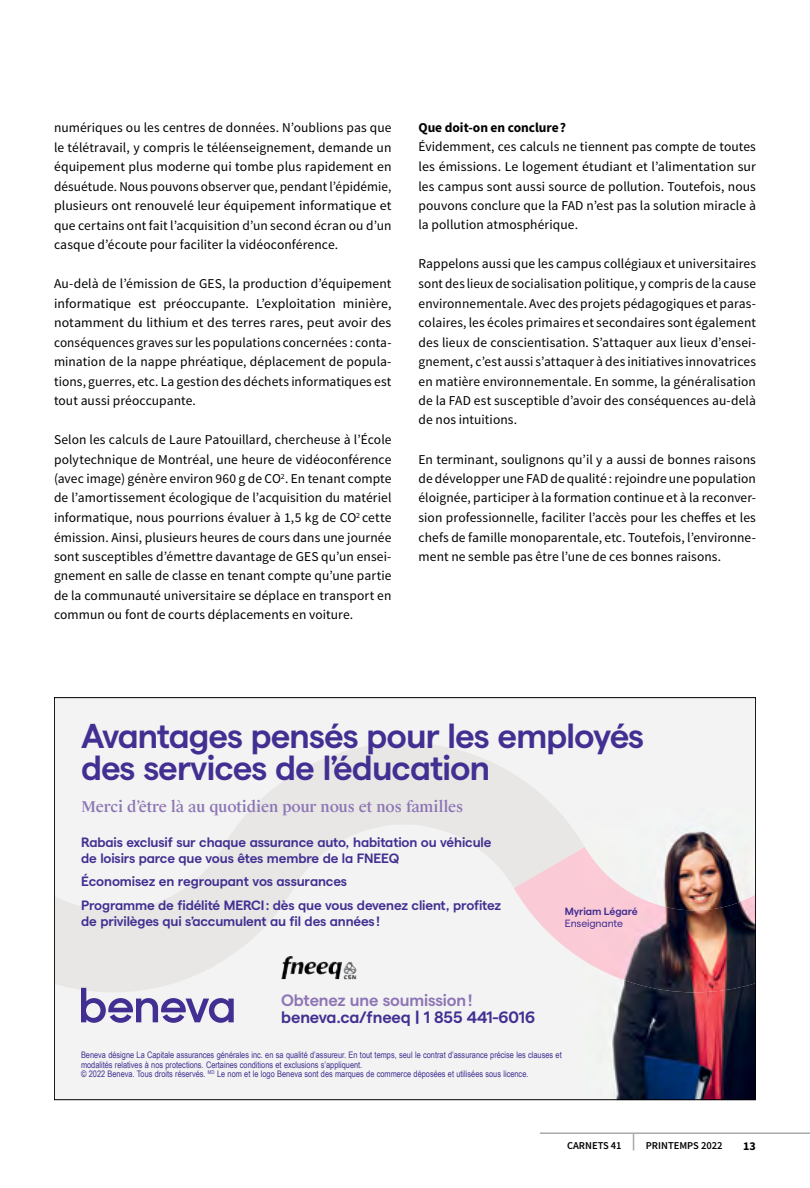
<style>
.page{position:relative;width:810px;height:1188px;background:#fff}
.page>*{position:absolute;margin:0;border:0;box-sizing:border-box;transform-origin:0 0}
.t1{font:600 34.5px/31.5px "Matter";letter-spacing:-.025em;color:#432f92}
.t2{font:600 16.5px "Matter";letter-spacing:-.01em;color:#432f92}
.t3{font:600 16.5px "Matter";letter-spacing:-.01em;color:#8e75b5}
.t4{font:500 15px "Suisse Works";letter-spacing:-.01em;color:#8e75b5}
.t5{font:13.5px/19.5px "Source Sans Pro";letter-spacing:.01em;color:#000;text-align:justify}
.t6{font:600 13.5px/16.5px "Matter";letter-spacing:-.01em;color:#432f92}
.t7{font:13.5px "Source Sans Variable";letter-spacing:.035em;color:#000}
.t8{font:12px "Source Sans Variable";color:#000}
.t9{font:10.5px "Source Sans Variable";letter-spacing:.035em;color:#000}
.t10{font:600 10.5px "Matter";letter-spacing:-.01em;color:#432f92}
.t11{font:10.5px "Matter";letter-spacing:-.01em;color:#432f92}
.t12{font:9px/9.8px "Arial Narrow";color:#432f92}
</style>
<div class="page">
<hr style="left:540px;top:1132px;width:270px;height:2px;background:#a7a9ac">
<svg style="left:633px;top:1134px;width:1px;height:16px"></svg>
<div style="left:54px;top:697px;width:702px;height:403px;background:#f2f3f2"></div>
<svg style="left:223px;top:743px;width:360px;height:144px;fill:#e8e7e5"></svg>
<svg style="left:56px;top:847px;width:238px;height:176px"></svg>
<img style="left:612px;top:831px;width:142px;height:267px">
<img style="left:514px;top:845px;width:240px;height:147px">
<img style="left:281px;top:956px;width:31px;height:23px">
<p class="t5" style="left:54px;top:118px;width:339px">numériques ou les centres de données. N’oublions pas que le télétravail, y compris le téléenseignement, demande un équipement plus moderne qui tombe plus rapidement en désuétude. Nous pouvons observer que, pendant l’épidémie, plusieurs ont renouvelé leur équipement informatique et que certains ont fait l’acquisition d’un second écran ou d’un casque d’écoute pour faciliter la vidéoconférence.</p>
<p class="t5" style="left:54px;top:274px;width:339px">Au-delà de l’émission de GES, la production d’équipement informatique est préoccupante. L’exploitation minière, notamment du lithium et des terres rares, peut avoir des conséquences graves sur les populations concernées : conta&shy;mination de la nappe phréatique, déplacement de popula&shy;tions, guerres, etc. La gestion des déchets informatiques est tout aussi préoccupante.</p>
<p class="t5" style="left:54px;top:430px;width:339px">Selon les calculs de Laure Patouillard, chercheuse à l’École polytechnique de Montréal, une heure de vidéoconférence (avec image) génère environ 960 g de CO<sup>2</sup>. En tenant compte de l’amortissement écologique de l’acquisition du matériel informatique, nous pourrions évaluer à 1,5 kg de CO<sup>2</sup> cette émission. Ainsi, plusieurs heures de cours dans une journée sont susceptibles d’émettre davantage de GES qu’un ensei&shy;gnement en salle de classe en tenant compte qu’une partie de la communauté universitaire se déplace en transport en commun ou font de courts déplacements en voiture.</p>
<p class="t7" style="left:418px;top:119px;width:148px">Que doit-on en conclure ?</p>
<p class="t5" style="left:418px;top:137px;width:339px">Évidemment, ces calculs ne tiennent pas compte de toutes les émissions. Le logement étudiant et l’alimentation sur les campus sont aussi source de pollution. Toutefois, nous pouvons conclure que la FAD n’est pas la solution miracle à la pollution atmosphérique.</p>
<p class="t5" style="left:418px;top:254px;width:339px">Rappelons aussi que les campus collégiaux et universitaires sont des lieux de socialisation politique, y compris de la cause environnementale. Avec des projets pédagogiques et paras&shy;colaires, les écoles primaires et secondaires sont également des lieux de conscientisation. S’attaquer aux lieux d’ensei&shy;gnement, c’est aussi s’attaquer à des initiatives innovatrices en matière environnementale. En somme, la généralisation de la FAD est susceptible d’avoir des conséquences au-delà de nos intuitions.</p>
<p class="t5" style="left:418px;top:450px;width:339px">En terminant, soulignons qu’il y a aussi de bonnes raisons de développer une FAD de qualité : rejoindre une population éloignée, participer à la formation continue et à la reconver&shy;sion professionnelle, faciliter l’accès pour les cheffes et les chefs de famille monoparentale, etc. Toutefois, l’environne&shy;ment ne semble pas être l’une de ces bonnes raisons.</p>
<h1 class="t1" style="left:81px;top:718px;width:565px">Avantages pensés pour les employés des services de l’éducation</h1>
<p class="t4" style="left:81px;top:797px;width:384px">Merci d’être là au quotidien pour nous et nos familles</p>
<p class="t6" style="left:81px;top:832px;width:412px">Rabais exclusif sur chaque assurance auto, habitation ou véhicule de loisirs parce que vous êtes membre de la FNEEQ</p>
<p class="t6" style="left:81px;top:869px;width:422px;line-height:23.2px">Économisez en regroupant vos assurances<br>Programme de fidélité MERCI : dès que vous devenez client, profitez</p>
<p class="t6" style="left:81px;top:912px;width:301px">de privilèges qui s’accumulent au fil des années !</p>
<p class="t10" style="left:565px;top:903px;width:74px">Myriam Légaré</p>
<p class="t11" style="left:565px;top:915px;width:60px">Enseignante</p>
<p class="t3" style="left:281px;top:988px;width:193px">Obtenez une soumission !</p>
<p class="t2" style="left:281px;top:1005px;width:255px">beneva.ca/fneeq | 1 855 441-6016</p>
<p class="t12" style="left:81px;top:1049px;width:482px">Beneva désigne La Capitale assurances générales inc. en sa qualité d’assureur. En tout temps, seul le contrat d’assurance précise les clauses et modalités relatives à nos protections. Certaines conditions et exclusions s’appliquent.<br>© 2022 Beneva. Tous droits réservés. <sup>MD</sup> Le nom et le logo Beneva sont des marques de commerce déposées et utilisées sous licence.</p>
<p class="t9" style="left:567px;top:1139px;width:56px">CARNETS 41</p>
<p class="t9" style="left:646px;top:1139px;width:78px">PRINTEMPS 2022</p>
<p class="t8" style="left:743px;top:1139px;width:14px">13</p>
</div>
